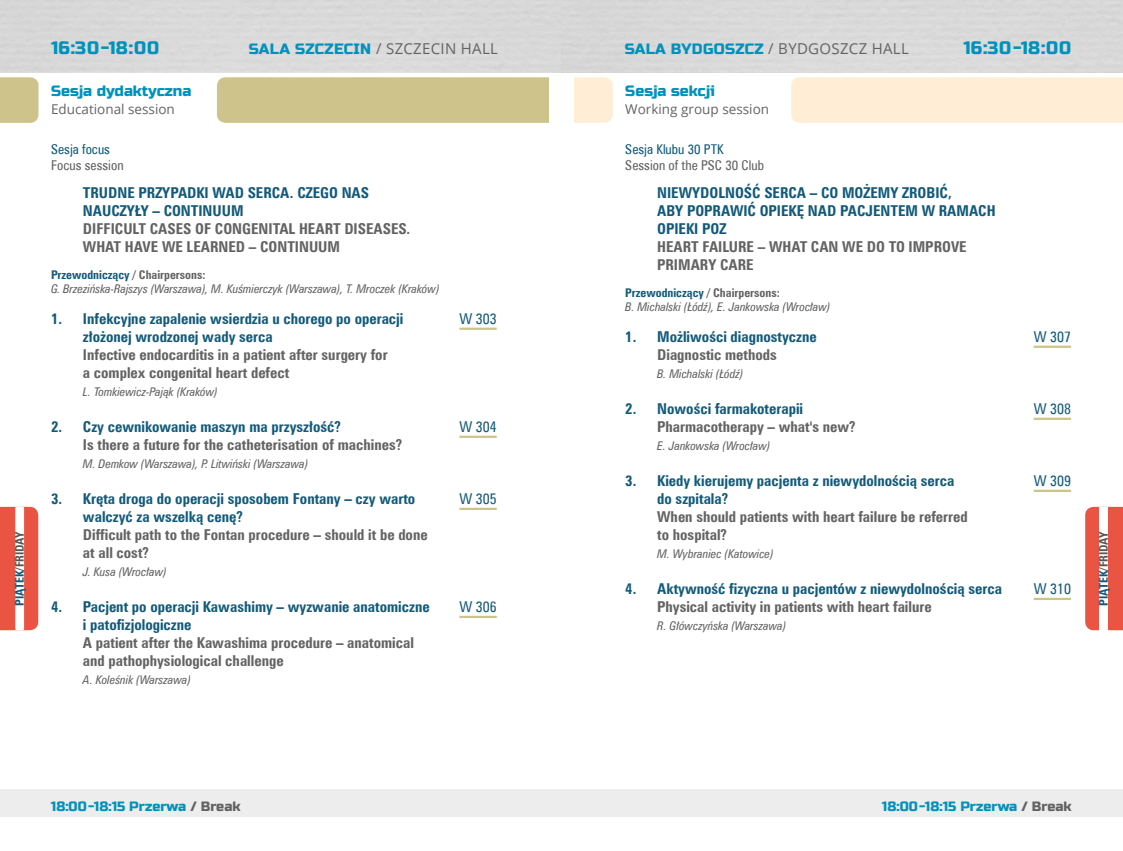
<style>
.page{position:relative;width:1123px;height:851px;background:#fff}
.page>*{position:absolute;margin:0;border:0;box-sizing:border-box;transform-origin:0 0}
.t1{font:18px "Russo One";letter-spacing:.025em;color:#0092bc}
.t2{font:15px/18px "Zurich Cn EU Bold";color:#135a7a}
.t3{font:15px/18px "Zurich Cn EU Bold";color:#646363}
.t4{font:15px "Open Sans";letter-spacing:.02em;color:#646363}
.t5{font:15px "Zurich Cn EU Normal";color:#135a7a}
.t6{font:15px "Russo One";color:#0092bc}
.t7{font:13.5px "Russo One";color:#0092bc}
.t8{font:13.5px "Open Sans";color:#646363}
.t9{font:13.5px "Zurich Cn EU Normal";color:#646363}
.t10{font:13.5px "Zurich Cn EU Normal";color:#135a7a}
.t11{font:12px "Zurich Cn EU Italic";color:#646363}
.t12{font:12px "Zurich Cn EU Bold";color:#135a7a}
.t13{font:12px "Zurich Cn EU Bold";letter-spacing:-.01em;color:#575756}
.s1{color:#135a7a}
.s2{font-family:"Russo One";color:#0092bc}
.s3{color:#646363}
</style>
<div class="page">
<div style="left:561px;top:789px;width:562px;height:27px;background:#ededed"></div>
<svg style="left:1085px;top:506px;width:38px;height:125px"></svg>
<div style="left:574px;top:77px;width:38px;height:46px;background:#ffeed5"></div>
<div style="left:791px;top:77px;width:332px;height:46px;background:#ffeed5"></div>
<div style="left:0;top:789px;width:561px;height:27px;background:#ededed"></div>
<div style="left:0;top:506px;width:38px;height:125px;background:#ea5442"></div>
<div style="left:15px;top:506px;width:9px;height:124px;background:#fff;border-radius:2px"></div>
<div style="left:0;top:0;width:561px;height:72px;background:#d9d9d9"></div>
<div style="left:0;top:77px;width:38px;height:46px;background:#cec38b"></div>
<div style="left:217px;top:77px;width:332px;height:46px;background:#cec38b"></div>
<hr style="left:459px;top:327px;width:38px;height:3px;background:#cec38b">
<hr style="left:459px;top:435px;width:38px;height:3px;background:#cec38b">
<hr style="left:459px;top:507px;width:38px;height:3px;background:#cec38b">
<hr style="left:459px;top:615px;width:38px;height:3px;background:#cec38b">
<hr style="left:1033px;top:345px;width:38px;height:3px;background:#cec38b">
<hr style="left:1033px;top:417px;width:38px;height:3px;background:#cec38b">
<hr style="left:1033px;top:489px;width:38px;height:3px;background:#cec38b">
<hr style="left:1033px;top:597px;width:38px;height:3px;background:#cec38b">
<p class="t13" style="left:12px;top:606px;width:76px;rotate:-90deg"><span class="s1">PIĄTEK</span>/FRIDAY</p>
<p class="t1" style="left:51px;top:37px;width:109px">16:30-18:00</p>
<p class="t6" style="left:51px;top:82px;width:142px">Sesja dydaktyczna</p>
<p class="t8" style="left:51px;top:100px;width:125px">Educational session</p>
<p class="t4" style="left:249px;top:38px;width:250px"><span class="s2">SALA SZCZECIN</span> / SZCZECIN HALL</p>
<p class="t10" style="left:51px;top:141px;width:61px">Sesja focus</p>
<p class="t9" style="left:51px;top:157px;width:74px">Focus session</p>
<p class="t2" style="left:83px;top:184px;width:288px">TRUDNE PRZYPADKI WAD SERCA. CZEGO NAS<br>NAUCZYŁY – CONTINUUM</p>
<p class="t3" style="left:83px;top:220px;width:329px">DIFFICULT CASES OF CONGENITAL HEART DISEASES.<br>WHAT HAVE WE LEARNED – CONTINUUM</p>
<p class="t12" style="left:51px;top:267px;width:156px">Przewodniczący <span class="s3">/ Chairpersons:</span></p>
<p class="t11" style="left:51px;top:281px;width:390px">G. Brzezińska-Rajszys (Warszawa), M. Kuśmierczyk (Warszawa), T. Mroczek (Kraków)</p>
<p class="t2" style="left:83px;top:310px;width:322px;text-indent:-32px">1. Infekcyjne zapalenie wsierdzia u chorego po operacji złożonej wrodzonej wady serca</p>
<p class="t3" style="left:83px;top:346px;width:306px">Infective endocarditis in a patient after surgery for a complex congenital heart defect</p>
<p class="t11" style="left:83px;top:384px;width:136px">L. Tomkiewicz-Pająk (Kraków)</p>
<p class="t2" style="left:51px;top:418px;width:291px">2. Czy cewnikowanie maszyn ma przyszłość?</p>
<p class="t3" style="left:83px;top:436px;width:320px">Is there a future for the catheterisation of machines?</p>
<p class="t11" style="left:83px;top:456px;width:227px">M. Demkow (Warszawa), P. Litwiński (Warszawa)</p>
<p class="t2" style="left:83px;top:490px;width:334px;text-indent:-32px">3. Kręta droga do operacji sposobem Fontany – czy warto walczyć za wszelką cenę?</p>
<p class="t3" style="left:83px;top:526px;width:346px">Difficult path to the Fontan procedure – should it be done at all cost?</p>
<p class="t11" style="left:83px;top:564px;width:85px">J. Kusa (Wrocław)</p>
<p class="t2" style="left:83px;top:598px;width:348px;text-indent:-32px">4. Pacjent po operacji Kawashimy – wyzwanie anatomiczne i patofizjologiczne</p>
<p class="t3" style="left:83px;top:634px;width:332px">A patient after the Kawashima procedure – anatomical and pathophysiological challenge</p>
<p class="t11" style="left:83px;top:672px;width:109px">A. Koleśnik (Warszawa)</p>
<p class="t5" style="left:459px;top:310px;width:39px">W 303</p>
<p class="t5" style="left:459px;top:418px;width:39px">W 304</p>
<p class="t5" style="left:459px;top:490px;width:39px">W 305</p>
<p class="t5" style="left:459px;top:598px;width:39px">W 306</p>
<p class="t7" style="left:51px;top:797px;width:191px">18:00-18:15 Przerwa <span class="s3">/ Break</span></p>
<p class="t4" style="left:624px;top:38px;width:285px"><span class="s2">SALA BYDGOSZCZ</span> / BYDGOSZCZ HALL</p>
<p class="t6" style="left:625px;top:82px;width:91px">Sesja sekcji</p>
<p class="t8" style="left:625px;top:100px;width:145px">Working group session</p>
<p class="t1" style="left:963px;top:37px;width:109px">16:30-18:00</p>
<p class="t10" style="left:625px;top:141px;width:100px">Sesja Klubu 30 PTK</p>
<p class="t9" style="left:625px;top:157px;width:140px">Session of the PSC 30 Club</p>
<p class="t2" style="left:657px;top:184px;width:340px">NIEWYDOLNOŚĆ SERCA – CO MOŻEMY ZROBIĆ,<br>ABY POPRAWIĆ OPIEKĘ NAD PACJENTEM W RAMACH<br>OPIEKI POZ</p>
<p class="t3" style="left:657px;top:238px;width:311px">HEART FAILURE – WHAT CAN WE DO TO IMPROVE<br>PRIMARY CARE</p>
<p class="t12" style="left:625px;top:285px;width:156px">Przewodniczący <span class="s3">/ Chairpersons:</span></p>
<p class="t11" style="left:625px;top:299px;width:207px">B. Michalski (Łódź), E. Jankowska (Wrocław)</p>
<p class="t2" style="left:625px;top:328px;width:193px">1. Możliwości diagnostyczne</p>
<p class="t3" style="left:657px;top:346px;width:121px">Diagnostic methods</p>
<p class="t11" style="left:657px;top:366px;width:88px">B. Michalski (Łódź)</p>
<p class="t2" style="left:625px;top:400px;width:179px">2. Nowości farmakoterapii</p>
<p class="t3" style="left:657px;top:418px;width:200px">Pharmacotherapy – what's new?</p>
<p class="t11" style="left:657px;top:438px;width:115px">E. Jankowska (Wrocław)</p>
<p class="t2" style="left:657px;top:472px;width:299px;text-indent:-32px">3. Kiedy kierujemy pacjenta z niewydolnością serca do szpitala?</p>
<p class="t3" style="left:657px;top:508px;width:312px">When should patients with heart failure be referred to hospital?</p>
<p class="t11" style="left:657px;top:546px;width:118px">M. Wybraniec (Katowice)</p>
<p class="t2" style="left:625px;top:580px;width:378px">4. Aktywność fizyczna u pacjentów z niewydolnością serca</p>
<p class="t3" style="left:657px;top:598px;width:276px">Physical activity in patients with heart failure</p>
<p class="t11" style="left:657px;top:618px;width:130px">R. Główczyńska (Warszawa)</p>
<p class="t5" style="left:1033px;top:328px;width:39px">W 307</p>
<p class="t5" style="left:1033px;top:400px;width:39px">W 308</p>
<p class="t5" style="left:1033px;top:472px;width:39px">W 309</p>
<p class="t5" style="left:1033px;top:580px;width:39px">W 310</p>
<p class="t13" style="left:1096px;top:605px;width:76px;rotate:-90deg"><span class="s1">PIĄTEK</span>/FRIDAY</p>
<p class="t7" style="left:882px;top:797px;width:191px">18:00-18:15 Przerwa <span class="s3">/ Break</span></p>
</div>
